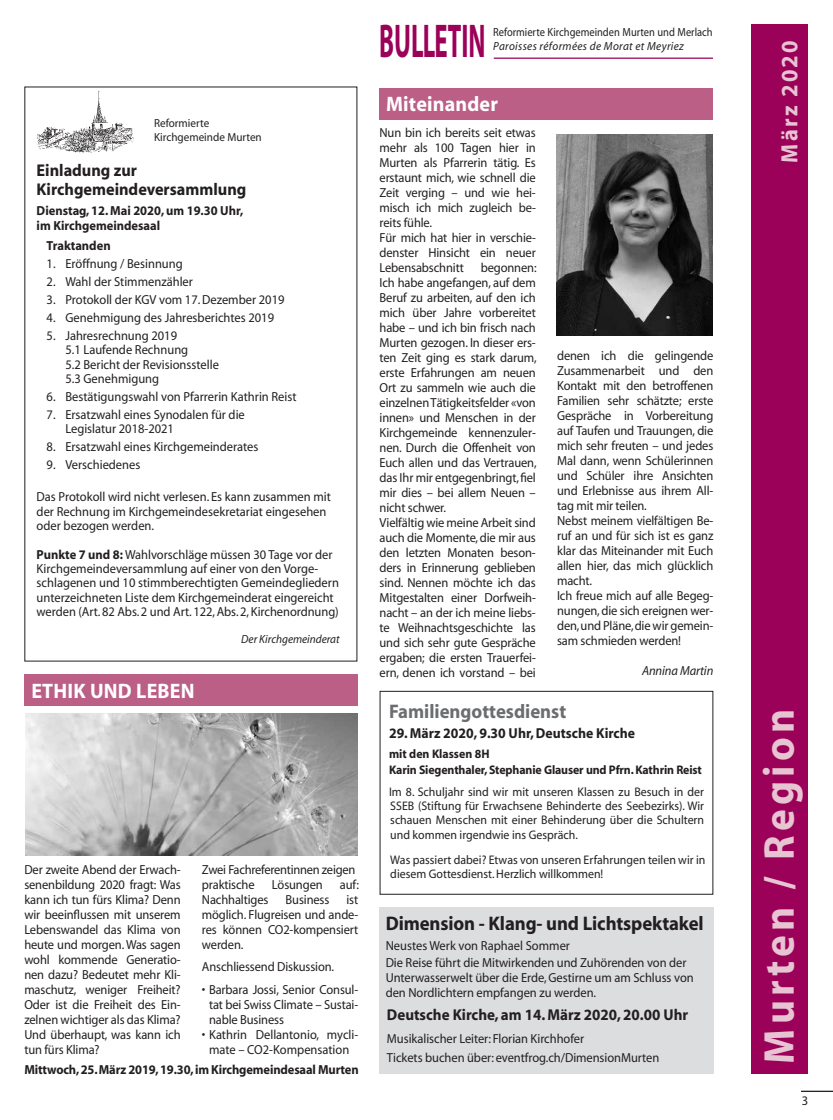
<style>
.page{position:relative;width:833px;height:1120px;background:#fff}
.page>*{position:absolute;margin:0;border:0;box-sizing:border-box;transform-origin:0 0}
.t1{font:700 47.62px "Myriad";color:#9c0159;scale:.52 1}
.t2{font:700 43.38px "Myriad";letter-spacing:.1em;color:#e6c4d2;scale:.95 1}
.t3{font:700 23.62px "Myriad";letter-spacing:.095em;color:#e6c4d2;scale:.95 1}
.t4{font:700 21px "Myriad";letter-spacing:.01em;color:#fff;scale:.95 1}
.t5{font:700 19.75px "Myriad";letter-spacing:-.005em;color:#231f20;scale:.95 1}
.t6{font:700 19.75px "Myriad";color:#6c6d70;scale:.95 1}
.t7{font:700 17px/18.8px "Myriad";color:#231f20;scale:.95 1}
.t8{font:700 15.75px "Myriad";color:#231f20;scale:.95 1}
.t9{font:700 14.5px "Myriad";color:#231f20;scale:.95 1}
.t10{font:13.12px/15px "Myriad";letter-spacing:-.01em;color:#231f20;scale:.95 1}
.t11{font:700 13.12px/14.4px "Myriad";color:#231f20;scale:.95 1}
.t12{font:italic 13.12px "Myriad";letter-spacing:-.01em;color:#231f20;scale:.95 1}
.t13{font:12.5px/14.4px "Myriad";color:#231f20;text-align:justify;scale:.95 1}
.t14{font:700 12.5px/16.1px "Myriad";letter-spacing:-.01em;color:#231f20;scale:.95 1}
.t15{font:11.75px "Myriad";color:#231f20;scale:.89 1}
.t16{font:italic 11.75px "Myriad";letter-spacing:.03em;color:#231f20;scale:.95 1}
.t17{font:11.75px/13.6px "Myriad";color:#231f20;scale:.95 1}
.t18{font:italic 11.75px "Myriad";color:#231f20;scale:.95 1}
.s1{font-weight:700}
</style>
<div class="page">
<div style="left:379px;top:907px;width:334px;height:167px;background:#dcdddf"></div>
<hr style="left:494px;top:58px;width:219px;height:1px;background:#9c0159">
<div style="left:751px;top:25px;width:57px;height:1049px;background:#9c0159"></div>
<hr style="left:801px;top:1091px;width:32px;height:1px;background:#231f20">
<div style="left:379px;top:88px;width:333px;height:32px;background:#bb5f87"></div>
<img style="left:556px;top:135px;width:156px;height:200px">
<img style="left:33px;top:87px;width:108px;height:66px">
<div style="left:24px;top:674px;width:333px;height:32px;background:#bb5f87"></div>
<img style="left:25px;top:714px;width:333px;height:141px">
<div style="left:379px;top:691px;width:334px;height:204px;border:1px solid #231f20"></div>
<p class="t17" style="left:154px;top:117px;width:115px">Reformierte<br>Kirchgemeinde Murten</p>
<p class="t7" style="left:37px;top:161px;width:222px">Einladung zur<br>Kirchgemeindeversammlung</p>
<p class="t11" style="left:37px;top:204px;width:219px">Dienstag, 12. Mai 2020, um 19.30 Uhr, im Kirchgemeindesaal</p>
<p class="t11" style="left:47px;top:239px;width:69px">Traktanden</p>
<p class="t10" style="left:47px;top:257px;width:145px">1. Eröffnung / Besinnung</p>
<p class="t10" style="left:47px;top:275px;width:156px">2. Wahl der Stimmenzähler</p>
<p class="t10" style="left:47px;top:293px;width:252px">3. Protokoll der KGV vom 17. Dezember 2019</p>
<p class="t10" style="left:47px;top:310px;width:241px">4. Genehmigung des Jahresberichtes 2019</p>
<p class="t10" style="left:65px;top:329px;width:163px;line-height:14.4px;text-indent:-19px">5. Jahresrechnung 2019<br>5.1 Laufende Rechnung<br>5.2 Bericht der Revisionsstelle<br>5.3 Genehmigung</p>
<p class="t10" style="left:47px;top:389px;width:265px">6. Bestätigungswahl von Pfarrerin Kathrin Reist</p>
<p class="t10" style="left:65px;top:408px;width:190px;line-height:14.4px;text-indent:-19px">7. Ersatzwahl eines Synodalen für die<br>Legislatur 2018-2021</p>
<p class="t10" style="left:47px;top:440px;width:224px">8. Ersatzwahl eines Kirchgemeinderates</p>
<p class="t10" style="left:47px;top:457px;width:100px">9. Verschiedenes</p>
<p class="t10" style="left:37px;top:490px;width:311px;line-height:14.4px">Das Protokoll wird nicht verlesen. Es kann zusammen mit der Rechnung im Kirchgemeindesekretariat eingesehen oder bezogen werden.</p>
<p class="t10" style="left:37px;top:548px;width:320px;line-height:14.4px"><span class="s1">Punkte 7 und 8:</span> Wahlvorschläge müssen 30 Tage vor der Kirchgemeindeversammlung auf einer von den Vorge&shy;schlagenen und 10 stimmberechtigten Gemeindegliedern unterzeichneten Liste dem Kirchgemeinderat eingereicht werden (Art. 82 Abs. 2 und Art. 122, Abs. 2, Kirchenordnung)</p>
<p class="t18" style="left:241px;top:633px;width:105px">Der Kirchgemeinderat</p>
<h3 class="t4" style="left:31px;top:680px;width:173px">ETHIK UND LEBEN</h3>
<p class="t10" style="left:24px;top:862px;width:166px;text-align:justify">Der zweite Abend der Erwach&shy;senenbildung 2020 fragt: Was kann ich tun fürs Klima? Denn wir beeinflussen mit unserem Lebenswandel das Klima von heute und morgen. Was sagen wohl kommende Generatio&shy;nen dazu? Bedeutet mehr Kli&shy;maschutz, weniger Freiheit?<br>Oder ist die Freiheit des Ein&shy;zelnen wichtiger als das Klima?<br>Und überhaupt, was kann ich tun fürs Klima?</p>
<p class="t10" style="left:202px;top:862px;width:163px">Zwei Fachreferentinnen zeigen praktische</p>
<p class="t10" style="left:272px;top:877px;width:55px">Lösungen</p>
<p class="t10" style="left:340px;top:877px;width:22px">auf:</p>
<p class="t10" style="left:202px;top:892px;width:72px">Nachhaltiges</p>
<p class="t10" style="left:286px;top:892px;width:48px">Business</p>
<p class="t10" style="left:202px;top:892px;width:166px;text-align:justify;text-indent:145px">ist möglich. Flugreisen und ande&shy;res können CO2-kompensiert werden.</p>
<p class="t10" style="left:202px;top:960px;width:141px">Anschliessend Diskussion.</p>
<p class="t10" style="left:209px;top:982px;width:159px;text-align:justify;text-indent:-7px">• Barbara Jossi, Senior Consul&shy;tat bei Swiss Climate – Sustai&shy;nable Business</p>
<p class="t10" style="left:202px;top:1027px;width:166px;text-align:center">• Kathrin Dellantonio, mycli&shy;mate – CO2-Kompensation</p>
<p class="t11" style="left:24px;top:1062px;width:353px">Mittwoch, 25. März 2019, 19.30, im Kirchgemeindesaal Murten</p>
<h1 class="t1" style="left:379px;top:17px;width:206px">BULLETIN</h1>
<p class="t15" style="left:493px;top:26px;width:248px">Reformierte Kirchgemeinden Murten und Merlach</p>
<p class="t16" style="left:493px;top:40px;width:202px">Paroisses réformées de Morat et Meyriez</p>
<h3 class="t4" style="left:386px;top:94px;width:119px">Miteinander</h3>
<p class="t10" style="left:379px;top:126px;width:166px">Nun bin ich bereits seit etwas mehr als 100 Tagen hier in<br>Murten als Pfarrerin tätig. Es erstaunt mich, wie schnell die<br>Zeit verging – und wie hei&shy;misch ich mich zugleich be&shy;reits fühle.<br>Für mich hat hier in verschie&shy;denster Hinsicht ein neuer<br>Lebensabschnitt</p>
<p class="t10" style="left:379px;top:261px;width:167px;text-indent:101px">begonnen:<br>Ich habe angefangen, auf dem<br>Beruf zu arbeiten, auf den ich mich über Jahre vorbereitet habe – und ich bin frisch nach<br>Murten gezogen. In dieser ers&shy;ten Zeit ging es stark darum, erste Erfahrungen am neuen<br>Ort zu sammeln wie auch die einzelnen Tätigkeitsfelder «von innen» und Menschen in der<br>Kirchgemeinde kennenzuler&shy;nen. Durch die Offenheit von<br>Euch allen und das Vertrauen, das Ihr mir entgegenbringt, fiel mir dies – bei allem Neuen – nicht schwer.<br>Vielfältig wie meine Arbeit sind auch die Momente, die mir aus den letzten Monaten beson&shy;ders in Erinnerung geblieben sind. Nennen möchte ich das<br>Mitgestalten einer Dorfweih&shy;nacht – an der ich meine liebs&shy;te Weihnachtsgeschichte las und sich sehr gute Gespräche ergaben; die ersten Trauerfei&shy;ern, denen ich vorstand – bei</p>
<p class="t10" style="left:557px;top:348px;width:166px">denen ich die gelingende<br>Zusammenarbeit und den<br>Kontakt mit den betroffenen<br>Familien sehr schätzte; erste<br>Gespräche in Vorbereitung auf Taufen und Trauungen, die mich sehr freuten – und jedes<br>Mal dann, wenn Schülerinnen und Schüler ihre Ansichten und Erlebnisse aus ihrem All&shy;tag mit mir teilen.<br>Nebst meinem vielfältigen Be&shy;ruf an und für sich ist es ganz klar das Miteinander mit Euch allen hier, das mich glücklich macht.<br>Ich freue mich auf alle Begeg&shy;nungen, die sich ereignen wer&shy;den, und Pläne, die wir gemein&shy;sam schmieden werden!</p>
<p class="t12" style="left:642px;top:664px;width:76px">Annina Martin</p>
<h3 class="t6" style="left:389px;top:701px;width:188px">Familiengottesdienst</h3>
<p class="t9" style="left:389px;top:726px;width:260px">29. März 2020, 9.30 Uhr, Deutsche Kirche</p>
<p class="t14" style="left:389px;top:746px;width:331px">mit den Klassen 8H<br>Karin Siegenthaler, Stephanie Glauser und Pfrn. Kathrin Reist</p>
<p class="t13" style="left:389px;top:785px;width:333px">Im 8. Schuljahr sind wir mit unseren Klassen zu Besuch in der SSEB (Stiftung für Erwachsene Behinderte des Seebezirks). Wir schauen Menschen mit einer Behinderung über die Schultern und kommen irgendwie ins Gespräch.</p>
<p class="t13" style="left:390px;top:853px;width:333px">Was passiert dabei? Etwas von unseren Erfahrungen teilen wir in diesem Gottesdienst. Herzlich willkommen!</p>
<h3 class="t5" style="left:386px;top:913px;width:336px">Dimension - Klang- und Lichtspektakel</h3>
<p class="t10" style="left:386px;top:938px;width:318px;line-height:16.8px">Neustes Werk von Raphael Sommer<br>Die Reise führt die Mitwirkenden und Zuhörenden von der</p>
<p class="t10" style="left:386px;top:970px;width:326px">Unterwasserwelt über die Erde, Gestirne um am Schluss von den Nordlichtern empfangen zu werden.</p>
<p class="t8" style="left:387px;top:1006px;width:319px">Deutsche Kirche, am 14. März 2020, 20.00 Uhr</p>
<p class="t10" style="left:387px;top:1029px;width:288px;line-height:19.1px">Musikalischer Leiter: Florian Kirchhofer<br>Tickets buchen über: eventfrog.ch/DimensionMurten</p>
<h3 class="t3" style="left:777px;top:163px;width:130px;rotate:-90deg">März 2020</h3>
<h2 class="t2" style="left:757px;top:1063px;width:374px;rotate:-90deg">Murten / Region</h2>
<p class="t10" style="left:802px;top:1093px;width:8px">3</p>
</div>
